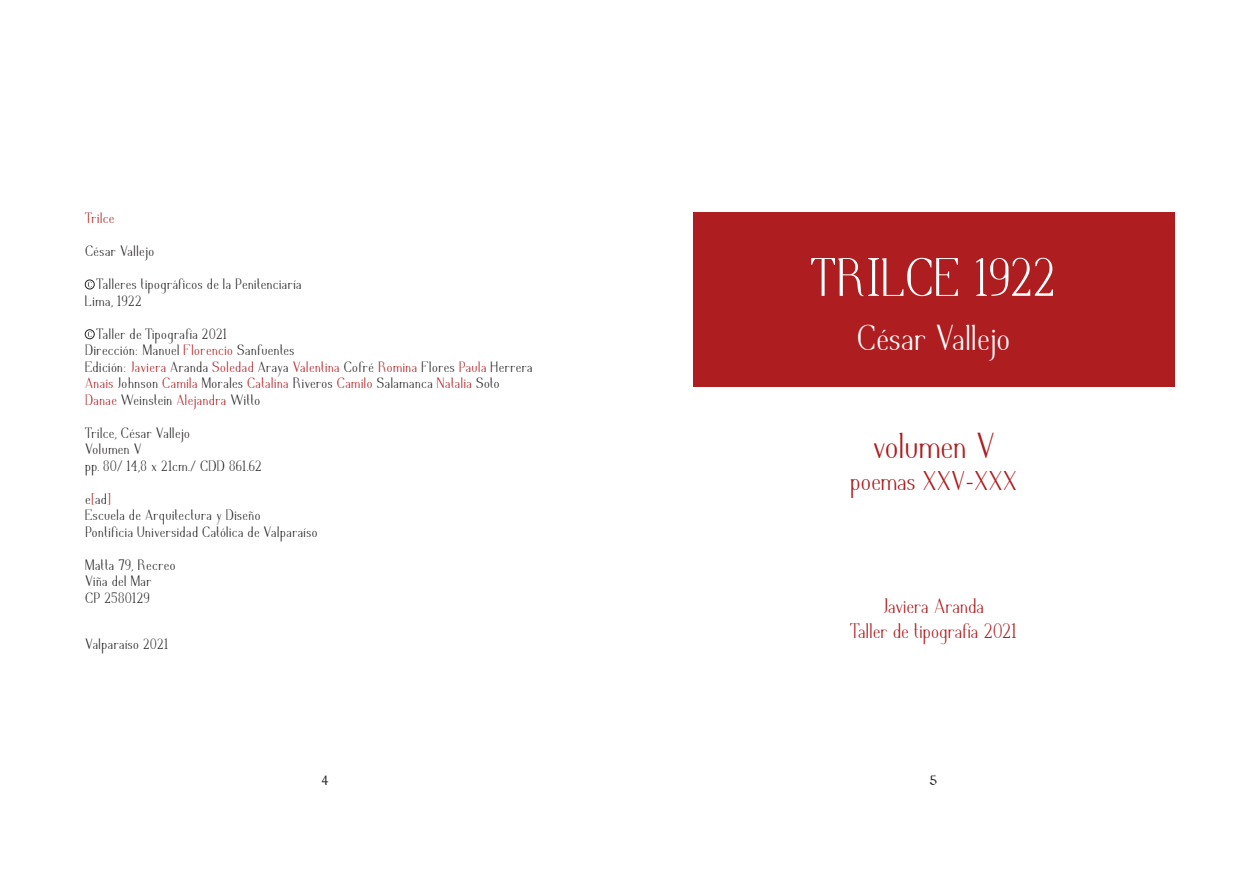
<style>
.page{position:relative;width:1259px;height:893px;background:#fff}
.page>*{position:absolute;margin:0;border:0;box-sizing:border-box;transform-origin:0 0}
.t1{font:54px "insula";letter-spacing:-.015em;color:#fff}
.t2{font:36px "insula";letter-spacing:.005em;color:#fff}
.t3{font:36px "insula";color:#ae1d20}
.t4{font:27px "insula";color:#ae1d20}
.t5{font:21px "insula";letter-spacing:.005em;color:#ae1d20}
.t6{font:15px "insula";letter-spacing:.035em;color:#231f20}
.t7{font:15px "insula";letter-spacing:.035em;color:#ae1d20}
.t8{font:12px "Puntua";color:#231f20}
.s1{color:#ae1d20}
.s2{color:#231f20}
</style>
<div class="page">
<div style="left:693px;top:213px;width:481px;height:174px;background:#ae1d20"></div>
<div style="left:85px;top:280px;width:9px;height:9px;border:1px solid #231f20;border-radius:50%"></div>
<div style="left:85px;top:330px;width:9px;height:9px;border:1px solid #231f20;border-radius:50%"></div>
<p class="t7" style="left:85px;top:210px;width:31px">Trilce</p>
<p class="t6" style="left:85px;top:243px;width:71px">César Vallejo</p>
<p class="t6" style="left:97px;top:276px;width:206px">Talleres tipográficos de la Penitenciaría</p>
<p class="t6" style="left:85px;top:293px;width:58px">Lima, 1922</p>
<p class="t6" style="left:97px;top:326px;width:132px">Taller de Tipografía 2021</p>
<p class="t6" style="left:85px;top:342px;width:211px">Dirección: Manuel <span class="s1">Florencio</span> Sanfuentes</p>
<p class="t6" style="left:85px;top:359px;width:449px">Edición: <span class="s1">Javiera</span> Aranda <span class="s1">Soledad</span> Araya <span class="s1">Valentina</span> Cofré <span class="s1">Romina</span> Flores <span class="s1">Paula</span> Herrera</p>
<p class="t6" style="left:85px;top:375px;width:416px"><span class="s1">Anais</span> Johnson <span class="s1">Camila</span> Morales <span class="s1">Catalina</span> Riveros <span class="s1">Camilo</span> Salamanca <span class="s1">Natalia</span> Soto</p>
<p class="t7" style="left:85px;top:392px;width:177px">Danae <span class="s2">Weinstein</span> Alejandra <span class="s2">Witto</span></p>
<p class="t6" style="left:85px;top:425px;width:107px">Trilce, César Vallejo</p>
<p class="t6" style="left:85px;top:441px;width:58px">Volumen V</p>
<p class="t6" style="left:85px;top:458px;width:178px">pp. 80/ 14,8 x 21cm./ CDD 861.62</p>
<p class="t6" style="left:85px;top:491px;width:28px">e<span class="s1">[</span>ad<span class="s1">]</span></p>
<p class="t6" style="left:85px;top:507px;width:177px">Escuela de Arquitectura y Diseño</p>
<p class="t6" style="left:85px;top:524px;width:234px">Pontificia Universidad Católica de Valparaíso</p>
<p class="t6" style="left:85px;top:557px;width:92px">Matta 79, Recreo</p>
<p class="t6" style="left:85px;top:573px;width:68px">Viña del Mar</p>
<p class="t6" style="left:85px;top:590px;width:66px">CP 2580129</p>
<p class="t6" style="left:85px;top:636px;width:85px">Valparaíso 2021</p>
<p class="t1" style="left:811px;top:249px;width:247px">TRILCE 1922</p>
<p class="t2" style="left:857px;top:319px;width:155px">César Vallejo</p>
<p class="t3" style="left:872px;top:427px;width:125px">volumen V</p>
<p class="t4" style="left:850px;top:467px;width:168px">poemas XXV-XXX</p>
<p class="t5" style="left:883px;top:595px;width:102px">Javiera Aranda</p>
<p class="t5" style="left:850px;top:620px;width:169px">Taller de tipografía 2021</p>
<p class="t8" style="left:322px;top:772px;width:9px">4</p>
<p class="t8" style="left:929px;top:772px;width:10px">5</p>
</div>
